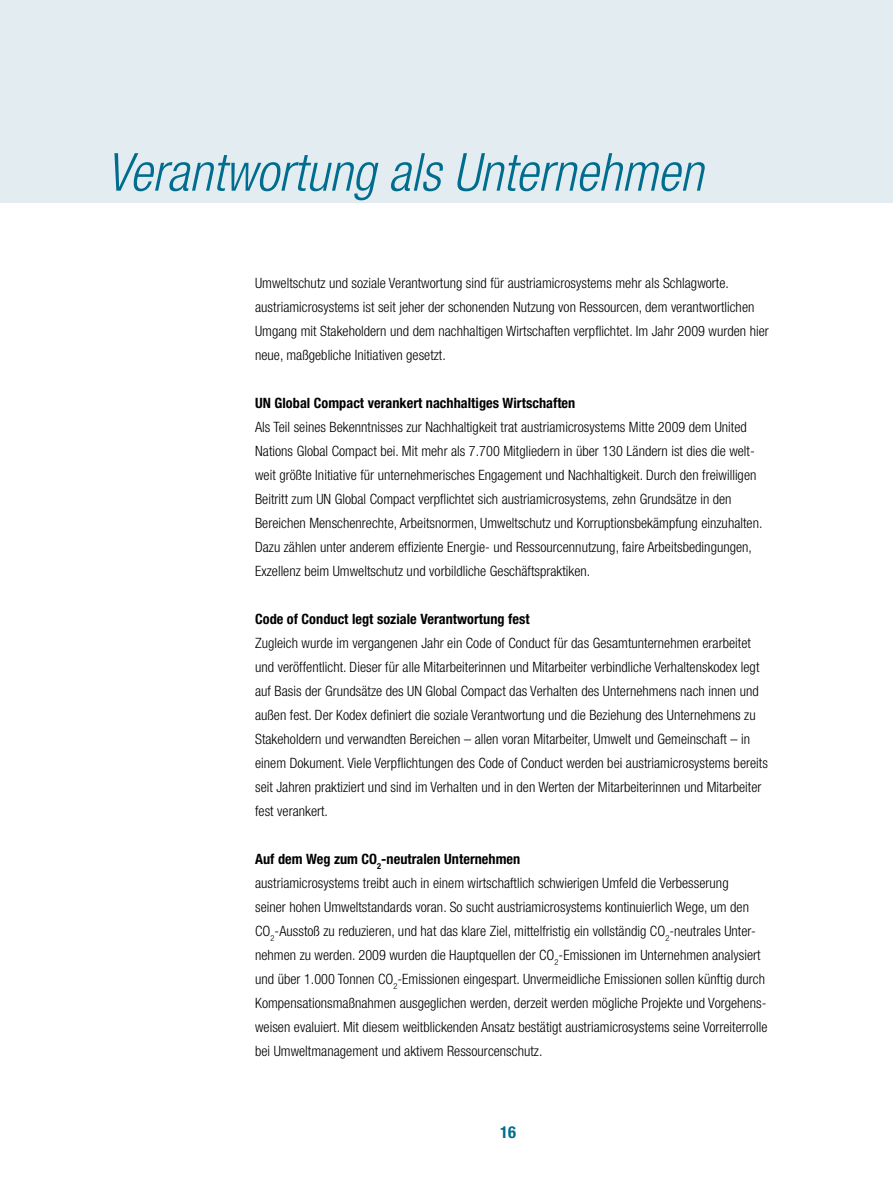
<style>
.page{position:relative;width:893px;height:1191px;background:#fff}
.page>*{position:absolute;margin:0;border:0;box-sizing:border-box;transform-origin:0 0}
.t1{font:italic 300 condensed 52.5px "Helvetica Neue";color:#006d8e}
.t2{font:700 condensed 16.5px "Helvetica Neue";color:#006d8e}
.t3{font:300 condensed 14.25px/24px "Helvetica Neue";letter-spacing:.005em;color:#000}
.t4{font:700 condensed 14.25px "Helvetica Neue";letter-spacing:.005em;color:#000}
.s1{font-weight:700}
</style>
<div class="page">
<div style="left:0;top:0;width:893px;height:202px;background:#e2ecf1"></div>
<h1 class="t1" style="left:106px;top:142px;width:598px">Verantwortung als Unternehmen</h1>
<p class="t3" style="left:255px;top:271px;width:515px">Umweltschutz und soziale Verantwortung sind für austriamicrosystems mehr als Schlagworte. austriamicrosystems ist seit jeher der schonenden Nutzung von Ressourcen, dem verantwortlichen Umgang mit Stakeholdern und dem nachhaltigen Wirtschaften verpflichtet. Im Jahr 2009 wurden hier neue, maßgebliche Initiativen gesetzt.</p>
<p class="t4" style="left:255px;top:394px;width:322px">UN Global Compact verankert nachhaltiges Wirtschaften</p>
<p class="t3" style="left:255px;top:415px;width:509px">Als Teil seines Bekenntnisses zur Nachhaltigkeit trat austriamicrosystems Mitte 2009 dem United Nations Global Compact bei. Mit mehr als 7.700 Mitgliedern in über 130 Ländern ist dies die welt&shy;weit größte Initiative für unternehmerisches Engagement und Nachhaltigkeit. Durch den freiwilligen Beitritt zum UN Global Compact verpflichtet sich austriamicrosystems, zehn Grundsätze in den Bereichen Menschenrechte, Arbeitsnormen, Umweltschutz und Korruptionsbekämpfung einzuhalten.<br>Dazu zählen unter anderem effiziente Energie- und Ressourcennutzung, faire Arbeitsbedingungen, Exzellenz beim Umweltschutz und vorbildliche Geschäftspraktiken.</p>
<p class="t4" style="left:255px;top:610px;width:276px">Code of Conduct legt soziale Verantwortung fest</p>
<p class="t3" style="left:255px;top:631px;width:514px">Zugleich wurde im vergangenen Jahr ein Code of Conduct für das Gesamtunternehmen erarbeitet und veröffentlicht. Dieser für alle Mitarbeiterinnen und Mitarbeiter verbindliche Verhaltenskodex legt auf Basis der Grundsätze des UN Global Compact das Verhalten des Unternehmens nach innen und außen fest. Der Kodex definiert die soziale Verantwortung und die Beziehung des Unternehmens zu Stakeholdern und verwandten Bereichen – allen voran Mitarbeiter, Umwelt und Gemeinschaft – in einem Dokument. Viele Verpflichtungen des Code of Conduct werden bei austriamicrosystems bereits seit Jahren praktiziert und sind im Verhalten und in den Werten der Mitarbeiterinnen und Mitarbeiter fest verankert.</p>
<p class="t3" style="left:255px;top:847px;width:514px"><span class="s1">Auf dem Weg zum CO</span><sub>2</sub><span class="s1">-neutralen Unternehmen<br></span>austriamicrosystems treibt auch in einem wirtschaftlich schwierigen Umfeld die Verbesserung<br>seiner hohen Umweltstandards voran. So sucht austriamicrosystems kontinuierlich Wege, um den CO<sub>2</sub>-Ausstoß zu reduzieren, und hat das klare Ziel, mittelfristig ein vollständig CO<sub>2</sub>-neutrales Unter&shy;nehmen zu werden. 2009 wurden die Hauptquellen der CO<sub>2</sub>-Emissionen im Unternehmen analysiert und über 1.000 Tonnen CO<sub>2</sub>-Emissionen eingespart. Unvermeidliche Emissionen sollen künftig durch Kompensationsmaßnahmen ausgeglichen werden, derzeit werden mögliche Projekte und Vorgehens&shy;weisen evaluiert. Mit diesem weitblickenden Ansatz bestätigt austriamicrosystems seine Vorreiterrolle bei Umweltmanagement und aktivem Ressourcenschutz.</p>
<p class="t2" style="left:500px;top:1122px;width:17px">16</p>
</div>
